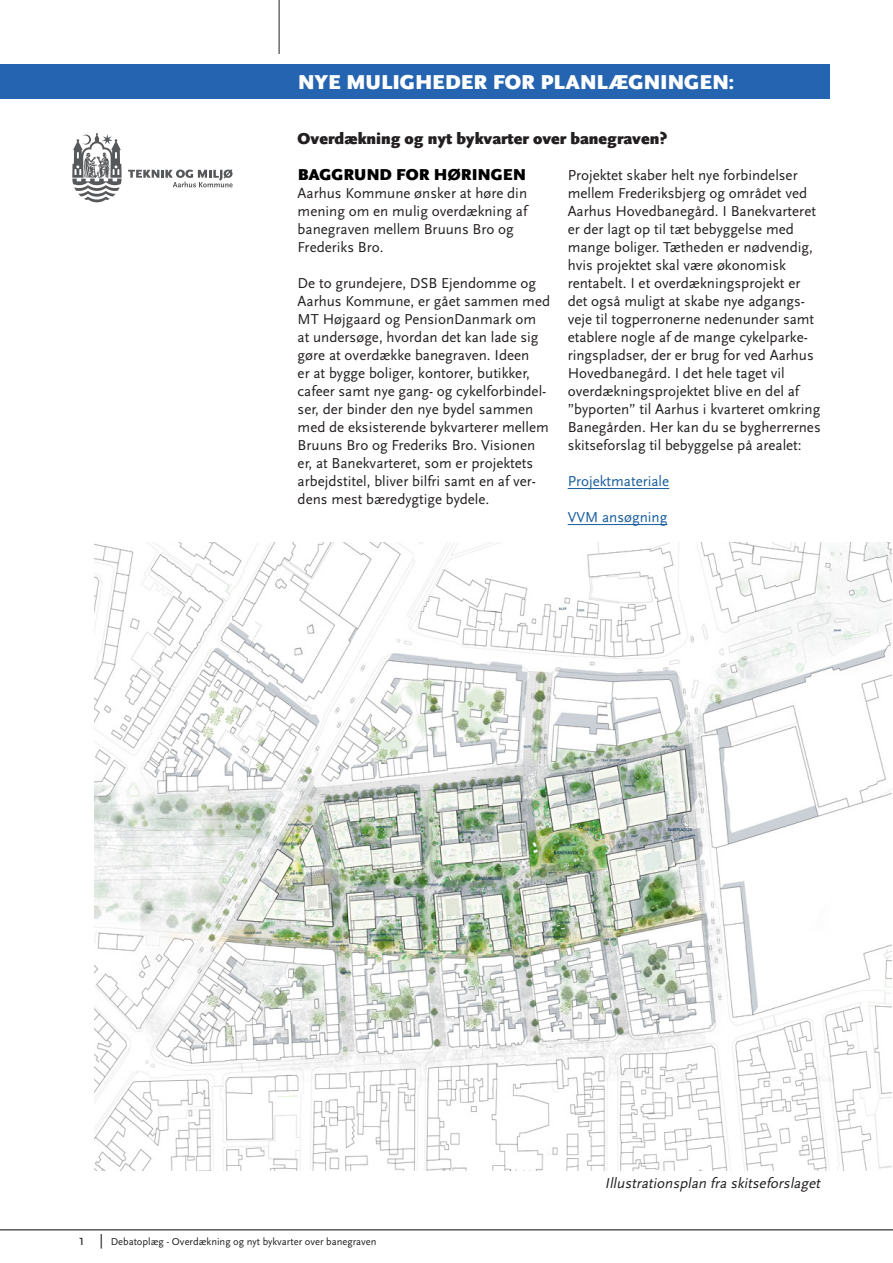
<style>
.page{position:relative;width:893px;height:1263px;background:#fff}
.page>*{position:absolute;margin:0;border:0;box-sizing:border-box;transform-origin:0 0}
.Overskrift{font:900 21px "Scala Sans OT";color:#fff}
.Afsnit_Mellemrubrik{font:900 16.5px "Scala Sans OT";color:#231f20}
.Overskrift-2{font:900 16.5px "Scala Sans OT";color:#000}
.Brødtext{font:15px/18px "Scala Sans OT";color:#231f20}
.Kursiv{font:italic 15px "Scala Sans OT";color:#231f20}
.Brødtext-2{font:15px "Scala Sans OT";color:#175d9e}
.t1{font:10.5px "Scala Sans OT";color:#231f20}
.s1{font-size:15px}
</style>
<div class="page">
<hr style="left:0;top:1229px;width:893px;height:1px;background:#010101">
<hr style="left:279px;top:0;width:1px;height:54px;background:#231f20">
<div style="left:0;top:64px;width:829px;height:34px;background:#2564b0"></div>
<hr style="left:568px;top:488px;width:101px;height:1px;background:#175d9e">
<hr style="left:568px;top:524px;width:99px;height:1px;background:#175d9e">
<svg style="left:72px;top:133px;width:50px;height:69px"></svg>
<svg style="left:128px;top:169px;width:105px;height:18px"></svg>
<img style="left:95px;top:542px;width:797px;height:629px">
<p class="Overskrift" style="left:298px;top:69px;width:438px">NYE MULIGHEDER FOR PLANLÆGNINGEN:</p>
<p class="Afsnit_Mellemrubrik" style="left:298px;top:129px;width:371px">Overdækning og nyt bykvarter over banegraven?</p>
<p class="Overskrift-2" style="left:298px;top:165px;width:229px">BAGGRUND FOR HØRINGEN</p>
<p class="Brødtext" style="left:298px;top:184px;width:231px">Aarhus Kommune ønsker at høre din mening om en mulig overdækning af banegraven mellem Bruuns Bro og<br>Frederiks Bro.</p>
<p class="Brødtext" style="left:298px;top:274px;width:254px">De to grundejere, DSB Ejendomme og Aarhus Kommune, er gået sammen med MT Højgaard og PensionDanmark om at undersøge, hvordan det kan lade sig gøre at overdække banegraven. Ideen<br>er at bygge boliger, kontorer, butikker, cafeer samt nye gang- og cykelforbindel&shy;ser, der binder den nye bydel sammen med de eksisterende bykvarterer mellem Bruuns Bro og Frederiks Bro. Visionen er, at Banekvarteret, som er projektets arbejdstitel, bliver bilfri samt en af ver&shy;dens mest bæredygtige bydele.</p>
<p class="Brødtext" style="left:568px;top:166px;width:255px">Projektet skaber helt nye forbindelser mellem Frederiksbjerg og området ved Aarhus Hovedbanegård. I Banekvarteret er der lagt op til tæt bebyggelse med mange boliger. Tætheden er nødvendig, hvis projektet skal være økonomisk rentabelt. I et overdækningsprojekt er det også muligt at skabe nye adgangs&shy;veje til togperronerne nedenunder samt etablere nogle af de mange cykelparke&shy;ringspladser, der er brug for ved Aarhus Hovedbanegård. I det hele taget vil overdækningsprojektet blive en del af ”byporten” til Aarhus i kvarteret omkring Banegården. Her kan du se bygherrernes skitseforslag til bebyggelse på arealet:</p>
<p class="Brødtext-2" style="left:568px;top:472px;width:103px">Projektmateriale</p>
<p class="Brødtext-2" style="left:568px;top:508px;width:101px">VVM ansøgning</p>
<p class="t1" style="left:79px;top:1235px;width:299px"><span class="s1">1 |</span> Debatoplæg - Overdækning og nyt bykvarter over banegraven</p>
<p class="Kursiv" style="left:605px;top:1174px;width:220px">Illustrationsplan fra skitseforslaget</p>
</div>
